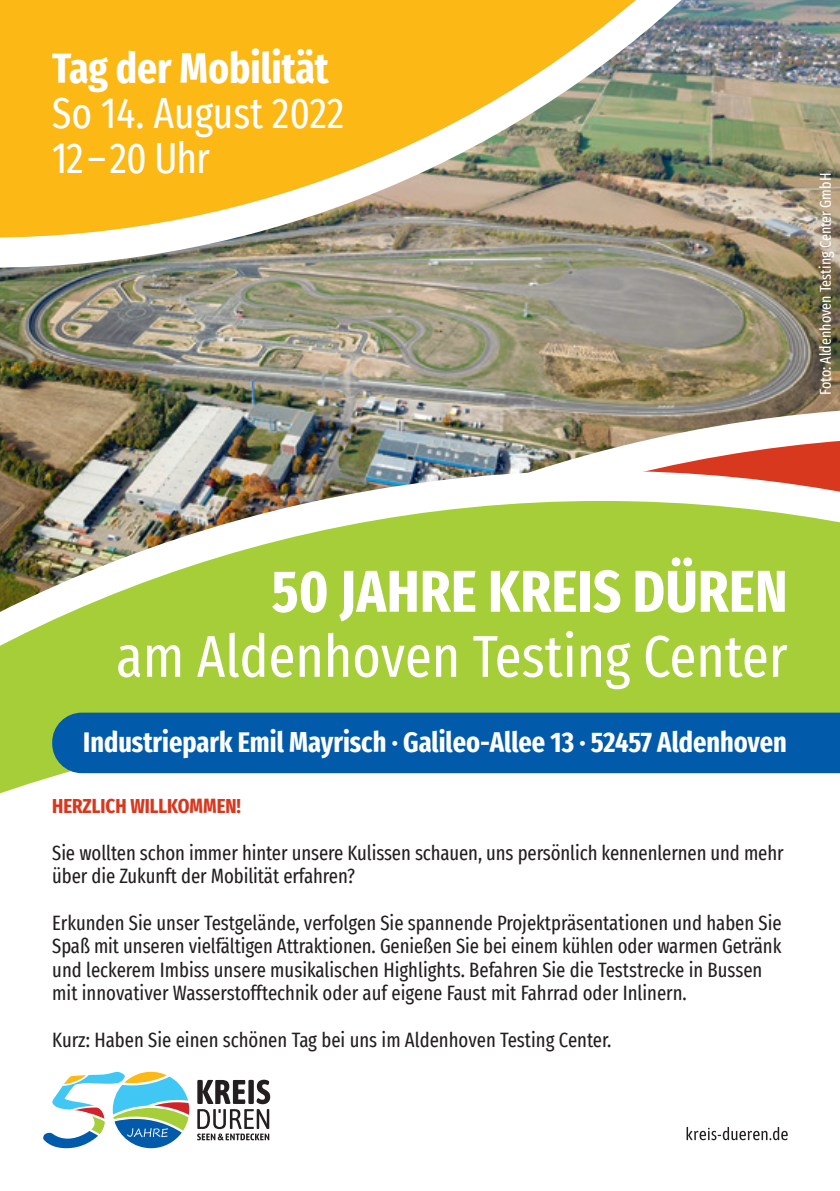
<style>
.page{position:relative;width:840px;height:1191px;background:#fff}
.page>*{position:absolute;margin:0;border:0;box-sizing:border-box;transform-origin:0 0}
.t1{font:extra-condensed 59px "Fira Sans";color:#fff}
.t2{font:700 extra-condensed 59px "Fira Sans";letter-spacing:.01em;color:#fff}
.t3{font:extra-condensed 42.6px/44.8px "Fira Sans";color:#fff}
.t4{font:700 extra-condensed 42.6px "Fira Sans";color:#fff}
.t5{font:700 extra-condensed 28.4px "Fira Sans";color:#fff}
.t6{font:extra-condensed 20.4px/23.4px "Fira Sans";letter-spacing:-.005em;color:#231f20}
.t7{font:700 extra-condensed 20.4px "Fira Sans";color:#d8381e}
.t8{font:extra-condensed 15.2px "Fira Sans";color:#fff}
</style>
<div class="page">
<img style="left:0;top:268px;width:839px;height:138px">
<img style="left:0;top:406px;width:839px;height:65px">
<svg style="left:0;top:471px;width:839px;height:246px;background:#aec959"></svg>
<svg style="left:0;top:717px;width:839px;height:77px"></svg>
<img style="left:0;top:0;width:839px;height:268px">
<div style="left:52px;top:712px;width:787px;height:61px;background:#015aaa"></div>
<svg style="left:197px;top:1079px;width:73px;height:61px"></svg>
<svg style="left:43px;top:1071px;width:146px;height:77px"></svg>
<svg style="left:686px;top:1126px;width:101px;height:14px"></svg>
<h2 class="t4" style="left:52px;top:33px;width:278px">Tag der Mobilität</h2>
<h2 class="t3" style="left:52px;top:90px;width:293px">So 14. August 2022<br>12–20 Uhr</h2>
<p class="t8" style="left:813px;top:395px;width:223px;rotate:-90deg">Foto: Aldenhoven Testing Center GmbH</p>
<h1 class="t2" style="left:271px;top:542px;width:517px">50 JAHRE KREIS DÜREN</h1>
<h1 class="t1" style="left:116px;top:612px;width:672px">am Aldenhoven Testing Center</h1>
<h3 class="t5" style="left:83px;top:718px;width:704px">Industriepark Emil Mayrisch · Galileo-Allee 13 · 52457 Aldenhoven</h3>
<p class="t7" style="left:52px;top:789px;width:190px">HERZLICH WILLKOMMEN!</p>
<p class="t6" style="left:52px;top:840px;width:732px">Sie wollten schon immer hinter unsere Kulissen schauen, uns persönlich kennenlernen und mehr über die Zukunft der Mobilität erfahren?</p>
<p class="t6" style="left:52px;top:910px;width:730px">Erkunden Sie unser Testgelände, verfolgen Sie spannende Projektpräsentationen und haben Sie Spaß mit unseren vielfältigen Attraktionen. Genießen Sie bei einem kühlen oder warmen Getränk und leckerem Imbiss unsere musikalischen Highlights. Befahren Sie die Teststrecke in Bussen mit innovativer Wasserstofftechnik oder auf eigene Faust mit Fahrrad oder Inlinern.</p>
<p class="t6" style="left:52px;top:1027px;width:560px">Kurz: Haben Sie einen schönen Tag bei uns im Aldenhoven Testing Center.</p>
</div>
